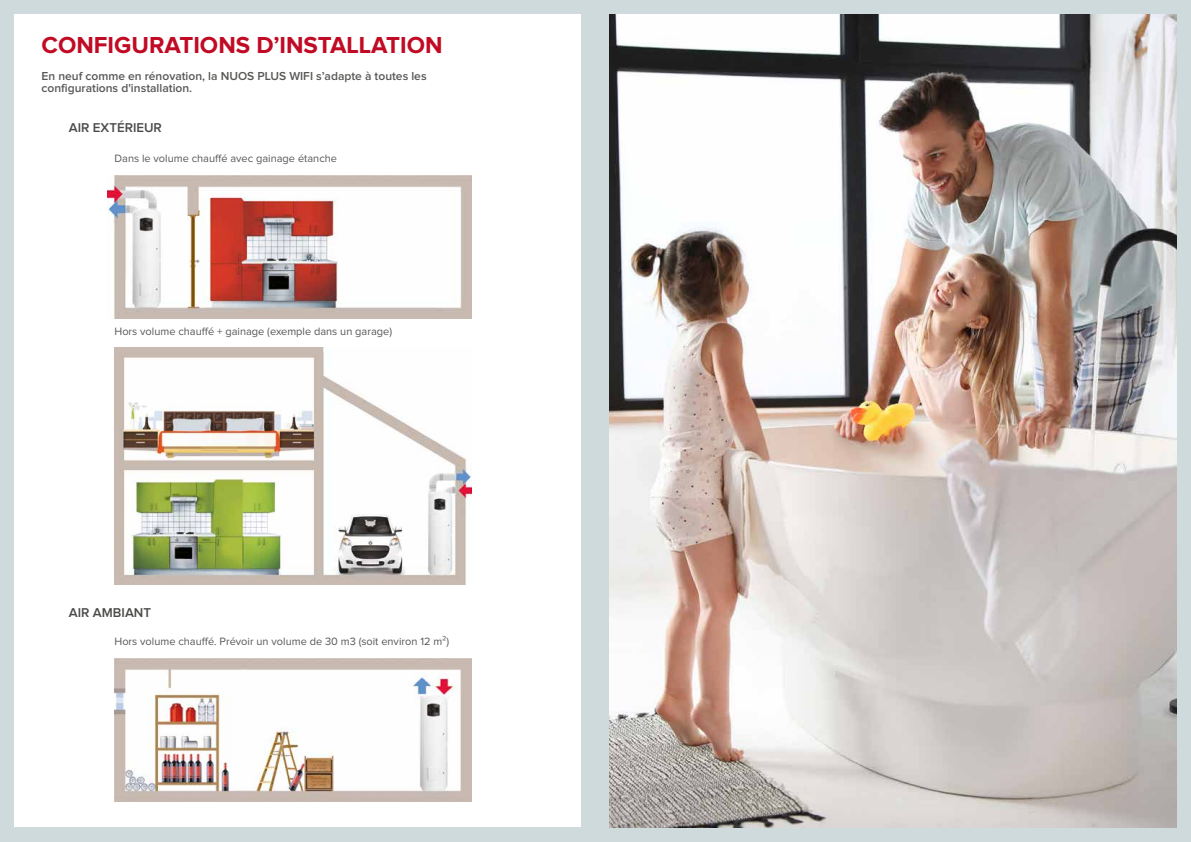
<style>
.page{position:relative;width:1191px;height:842px;background:#fff}
.page>*{position:absolute;margin:0;border:0;box-sizing:border-box;transform-origin:0 0}
.t1{font:700 24px "Proxima Nova";color:#c10b25}
.t2{font:600 13.2px "Proxima Nova";color:#4a4a49}
.t3{font:600 12px/12px "Proxima Nova";color:#575756}
.t4{font:11px "Proxima Nova";color:#575756}
</style>
<div class="page">
<div style="left:596px;top:0;width:595px;height:14px;background:#cfdadd"></div>
<div style="left:596px;top:828px;width:595px;height:14px;background:#cfdadd"></div>
<div style="left:1176px;top:0;width:15px;height:842px;background:#cfdadd"></div>
<div style="left:0;top:0;width:14px;height:842px;background:#cfdadd"></div>
<div style="left:581px;top:0;width:28px;height:842px;background:#cfdadd"></div>
<div style="left:0;top:0;width:595px;height:14px;background:#cfdadd"></div>
<div style="left:0;top:828px;width:595px;height:14px;background:#cfdadd"></div>
<img style="left:609px;top:14px;width:567px;height:814px">
<img style="left:114px;top:658px;width:357px;height:143px">
<img style="left:107px;top:175px;width:364px;height:143px">
<img style="left:114px;top:348px;width:357px;height:236px">
<h1 class="t1" style="left:42px;top:34px;width:402px">CONFIGURATIONS D’INSTALLATION</h1>
<p class="t3" style="left:42px;top:71px;width:387px">En neuf comme en rénovation, la NUOS PLUS WIFI s’adapte à toutes les configurations d'installation.</p>
<p class="t2" style="left:69px;top:121px;width:95px">AIR EXTÉRIEUR</p>
<p class="t4" style="left:114px;top:153px;width:224px">Dans le volume chauffé avec gainage étanche</p>
<p class="t4" style="left:114px;top:326px;width:279px">Hors volume chauffé + gainage (exemple dans un garage)</p>
<p class="t2" style="left:69px;top:607px;width:84px">AIR AMBIANT</p>
<p class="t4" style="left:114px;top:636px;width:336px">Hors volume chauffé. Prévoir un volume de 30 m3 (soit environ 12 m²)</p>
</div>
